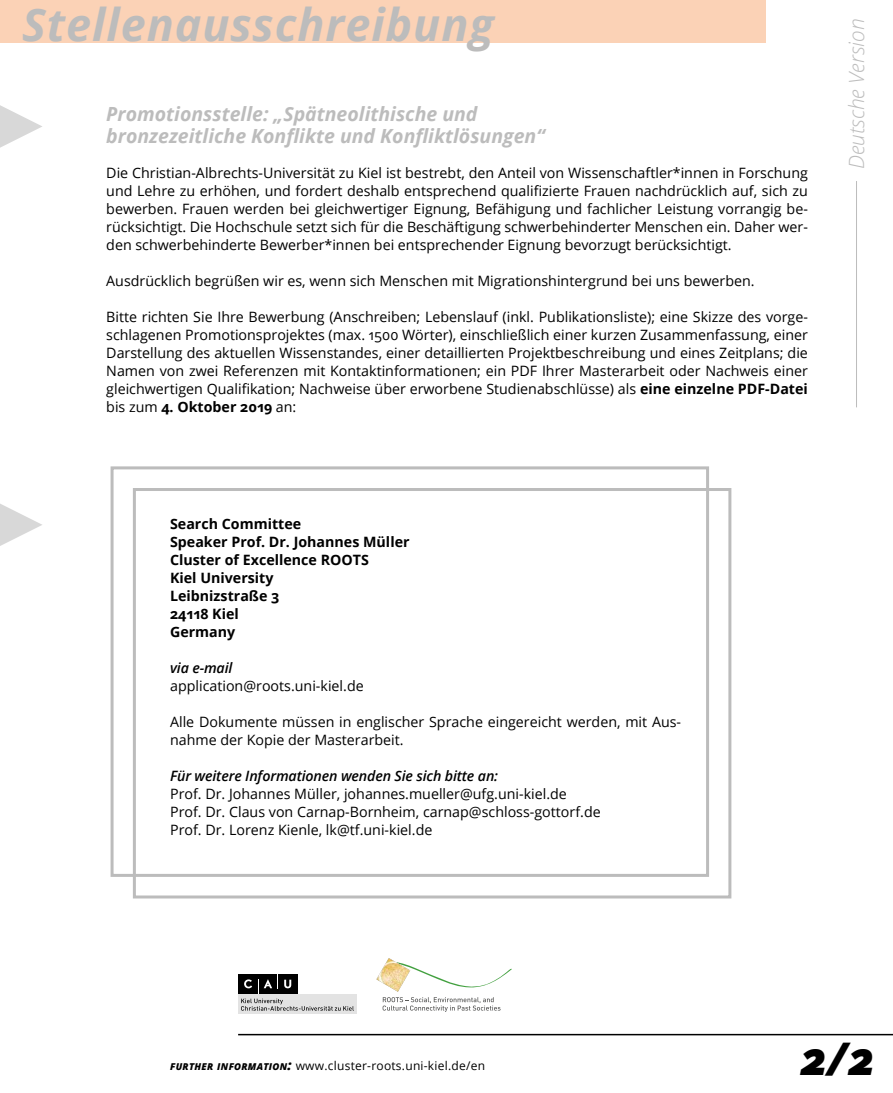
<style>
.page{position:relative;width:893px;height:1093px;background:#fff}
.page>*{position:absolute;margin:0;border:0;box-sizing:border-box;transform-origin:0 0}
.t1{font:italic 700 45px "Open Sans";letter-spacing:.02em;color:#bcbcbc}
.t2{font:italic 800 45px "Open Sans";color:#000}
.t3{font:italic 300 21px "Open Sans";color:#bcbcbc}
.t4{font:italic 700 19.5px/22.5px "Open Sans";color:#bcbcbc}
.t5{font:14.25px/18px "Open Sans";color:#000;text-align:justify}
.t6{font:700 14.25px/18px "Open Sans";color:#000}
.t7{font:italic 600 14.25px "Open Sans";letter-spacing:-.01em;color:#000}
.t8{font:12px "Open Sans";letter-spacing:.02em;color:#000}
.s1{font-weight:700}
.s2{font-weight:800;font-style:italic;font-size:9.45px}
.s3{font-weight:800;font-style:italic;font-size:13.5px}
</style>
<div class="page">
<div style="left:111px;top:466px;width:598px;height:411px;border:3px solid #bcbcbc"></div>
<div style="left:133px;top:488px;width:598px;height:410px;border:3px solid #bcbcbc"></div>
<hr style="left:238px;top:1034px;width:655px;height:1px;background:#000">
<div style="left:0;top:0;width:765px;height:43px;background:#fbd2b6"></div>
<svg style="left:0;top:105px;width:42px;height:43px"></svg>
<svg style="left:0;top:504px;width:42px;height:42px"></svg>
<hr style="left:856px;top:181px;width:1px;height:226px;background:#bcbcbc">
<svg style="left:376px;top:958px;width:136px;height:54px"></svg>
<div style="left:238px;top:974px;width:60px;height:20px;background:#000"></div>
<svg style="left:238px;top:994px;width:119px;height:19px"></svg>
<svg style="left:241px;top:974px;width:113px;height:36px"></svg>
<h1 class="t1" style="left:22px;top:-7px;width:473px">Stellenausschreibung</h1>
<h3 class="t4" style="left:106px;top:102px;width:440px">Promotionsstelle: „Spätneolithische und bronzezeitliche Konflikte und Konfliktlösungen“</h3>
<p class="t5" style="left:106px;top:164px;width:703px">Die Christian-Albrechts-Universität zu Kiel ist bestrebt, den Anteil von Wissenschaftler*innen in Forschung und Lehre zu erhöhen, und fordert deshalb entsprechend qualifizierte Frauen nachdrücklich auf, sich zu bewerben. Frauen werden bei gleichwertiger Eignung, Befähigung und fachlicher Leistung vorrangig be&shy;rücksichtigt. Die Hochschule setzt sich für die Beschäftigung schwerbehinderter Menschen ein. Daher wer&shy;den schwerbehinderte Bewerber*innen bei entsprechender Eignung bevorzugt berücksichtigt.</p>
<p class="t5" style="left:106px;top:272px;width:650px">Ausdrücklich begrüßen wir es, wenn sich Menschen mit Migrationshintergrund bei uns bewerben.</p>
<p class="t5" style="left:106px;top:308px;width:703px">Bitte richten Sie Ihre Bewerbung (Anschreiben; Lebenslauf (inkl. Publikationsliste); eine Skizze des vorge&shy;schlagenen Promotionsprojektes (max. 1500 Wörter), einschließlich einer kurzen Zusammenfassung, einer Darstellung des aktuellen Wissenstandes, einer detaillierten Projektbeschreibung und eines Zeitplans; die Namen von zwei Referenzen mit Kontaktinformationen; ein PDF Ihrer Masterarbeit oder Nachweis einer gleichwertigen Qualifikation; Nachweise über erworbene Studienabschlüsse) als <span class="s1">eine einzelne PDF-Datei </span>bis zum <span class="s1">4. Oktober 2019</span> an:</p>
<h2 class="t3" style="left:842px;top:169px;width:152px;rotate:-90deg">Deutsche Version</h2>
<p class="t6" style="left:170px;top:515px;width:241px">Search Committee<br>Speaker Prof. Dr. Johannes Müller<br>Cluster of Excellence ROOTS<br>Kiel University<br>Leibnizstraße 3<br>24118 Kiel<br>Germany</p>
<p class="t7" style="left:170px;top:658px;width:64px">via e-mail</p>
<p class="t5" style="left:170px;top:677px;width:195px">application@roots.uni-kiel.de</p>
<p class="t5" style="left:170px;top:713px;width:513px">Alle Dokumente müssen in englischer Sprache eingereicht werden, mit Aus&shy;nahme der Kopie der Masterarbeit.</p>
<p class="t7" style="left:170px;top:766px;width:329px">Für weitere Informationen wenden Sie sich bitte an:</p>
<p class="t5" style="left:170px;top:785px;width:432px;text-align:left">Prof. Dr. Johannes Müller, johannes.mueller@ufg.uni-kiel.de<br>Prof. Dr. Claus von Carnap-Bornheim, carnap@schloss-gottorf.de<br>Prof. Dr. Lorenz Kienle, lk@tf.uni-kiel.de</p>
<p class="t8" style="left:170px;top:1057px;width:316px"><span class="s2">FURTHER INFORMATION</span><span class="s3">:</span> www.cluster-roots.uni-kiel.de/en</p>
<h1 class="t2" style="left:800px;top:1024px;width:76px">2/2</h1>
</div>
